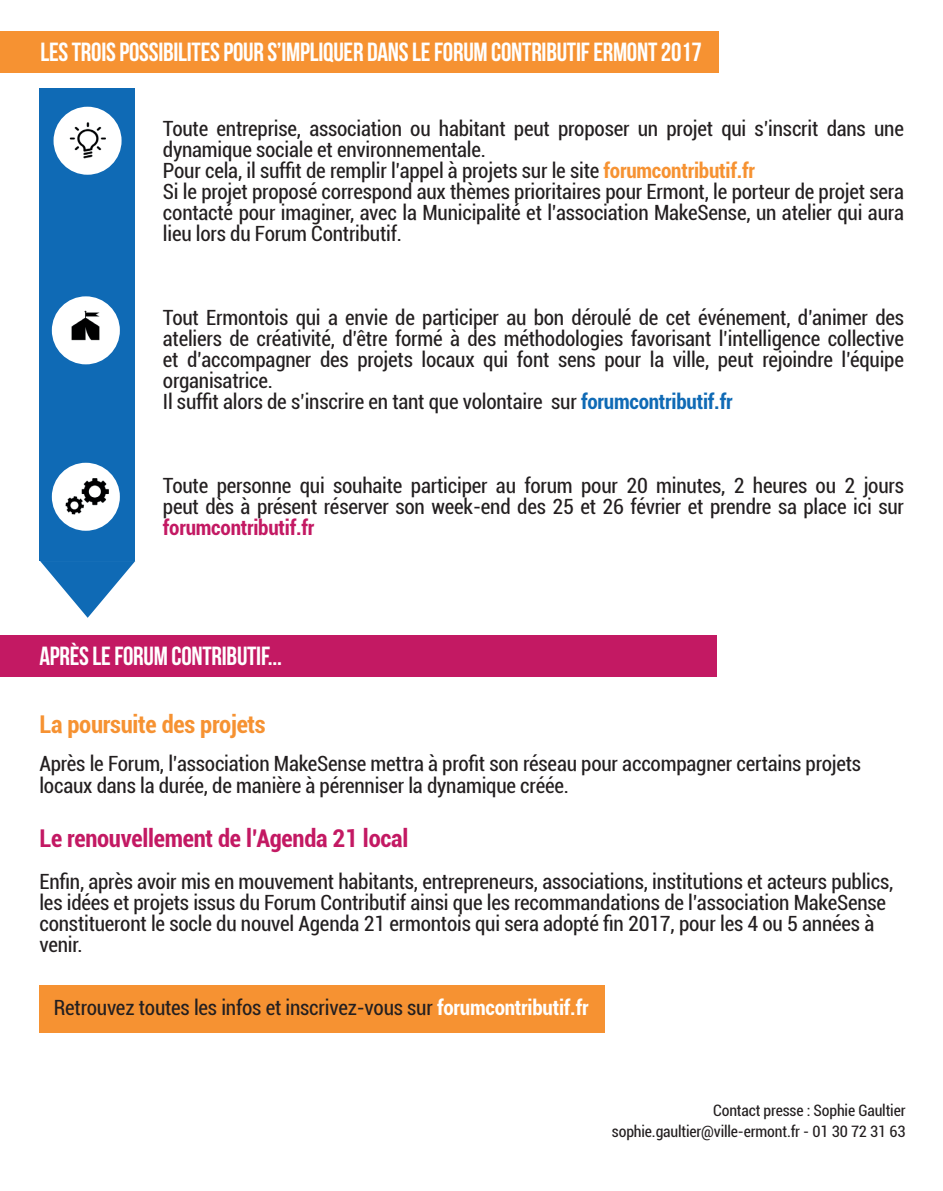
<style>
.page{position:relative;width:943px;height:1191px;background:#fff}
.page>*{position:absolute;margin:0;border:0;box-sizing:border-box;transform-origin:0 0}
.t1{font:26.25px "Bebas Neue";letter-spacing:-.01em;color:#fff}
.t2{font:700 condensed 24.5px "Roboto";letter-spacing:-.01em;color:#c31963}
.t3{font:700 condensed 24.5px "Roboto";letter-spacing:-.01em;color:#f69232}
.t4{font:condensed 21px/21px "Roboto";letter-spacing:-.01em;color:#231f20}
.t5{font:700 condensed 21px "Roboto";letter-spacing:-.01em;color:#c31963}
.t6{font:condensed 15.75px/21px "Roboto";letter-spacing:-.01em;color:#231f20;text-align:right}
.s1{font-weight:700;color:#f69232}
.s2{font-weight:700;color:#0f6ab5}
.s3{font-weight:700;color:#fff}
</style>
<div class="page">
<div style="left:0;top:635px;width:716px;height:41px;background:#c31963"></div>
<div style="left:39px;top:985px;width:565px;height:47px;background:#f69232"></div>
<div style="left:1px;top:31px;width:717px;height:41px;background:#f69232"></div>
<div style="left:40px;top:88px;width:95px;height:473px;background:#0f6ab5"></div>
<svg style="left:40px;top:561px;width:95px;height:57px"></svg>
<div style="left:52px;top:296px;width:68px;height:68px;background:#fff;border-radius:50%"></div>
<div style="left:54px;top:107px;width:68px;height:68px;background:#fff;border-radius:50%"></div>
<div style="left:52px;top:463px;width:68px;height:68px;background:#fff;border-radius:50%"></div>
<img style="left:69px;top:122px;width:37px;height:37px">
<img style="left:71px;top:310px;width:29px;height:31px">
<img style="left:65px;top:478px;width:44px;height:37px">
<p class="t1" style="left:40px;top:38px;width:662px">LES TROIS POSSIBILITES POUR S’IMPLIQUER DANS LE FORUM CONTRIBUTIF ERMONT 2017</p>
<p class="t4" style="left:163px;top:118px;width:742px">Toute entreprise, association ou habitant peut proposer un projet qui s’inscrit dans une dynamique sociale et environnementale.<br>Pour cela, il suffit de remplir l’appel à projets sur le site <span class="s1">forumcontributif.fr<br></span>Si le projet proposé correspond aux thèmes prioritaires pour Ermont, le porteur de projet sera contacté pour imaginer, avec la Municipalité et l’association MakeSense, un atelier qui aura lieu lors du Forum Contributif.</p>
<p class="t4" style="left:163px;top:307px;width:742px">Tout Ermontois qui a envie de participer au bon déroulé de cet événement, d’animer des ateliers de créativité, d’être formé à des méthodologies favorisant l’intelligence collective et d’accompagner des projets locaux qui font sens pour la ville, peut rejoindre l’équipe organisatrice.<br>Il suffit alors de s’inscrire en tant que volontaire sur <span class="s2">forumcontributif.fr</span></p>
<p class="t4" style="left:163px;top:475px;width:742px">Toute personne qui souhaite participer au forum pour 20 minutes, 2 heures ou 2 jours peut dès à présent réserver son week-end des 25 et 26 février et prendre sa place ici sur</p>
<p class="t5" style="left:163px;top:513px;width:153px">forumcontributif.fr</p>
<p class="t1" style="left:39px;top:641px;width:244px">APRÈS LE FORUM CONTRIBUTIF...</p>
<p class="t3" style="left:39px;top:707px;width:228px">La poursuite des projets</p>
<p class="t4" style="left:39px;top:753px;width:823px">Après le Forum, l’association MakeSense mettra à profit son réseau pour accompagner certains projets locaux dans la durée, de manière à pérenniser la dynamique créée.</p>
<p class="t2" style="left:39px;top:821px;width:370px">Le renouvellement de l’Agenda 21 local</p>
<p class="t4" style="left:39px;top:870px;width:855px">Enfin, après avoir mis en mouvement habitants, entrepreneurs, associations, institutions et acteurs publics, les idées et projets issus du Forum Contributif ainsi que les recommandations de l’association MakeSense constitueront le socle du nouvel Agenda 21 ermontois qui sera adopté fin 2017, pour les 4 ou 5 années à venir.</p>
<p class="t4" style="left:54px;top:996px;width:536px">Retrouvez toutes les infos et inscrivez-vous sur <span class="s3">forumcontributif.fr</span></p>
<p class="t6" style="left:612px;top:1099px;width:295px">Contact presse : Sophie Gaultier sophie.gaultier@ville-ermont.fr - 01 30 72 31 63</p>
</div>
